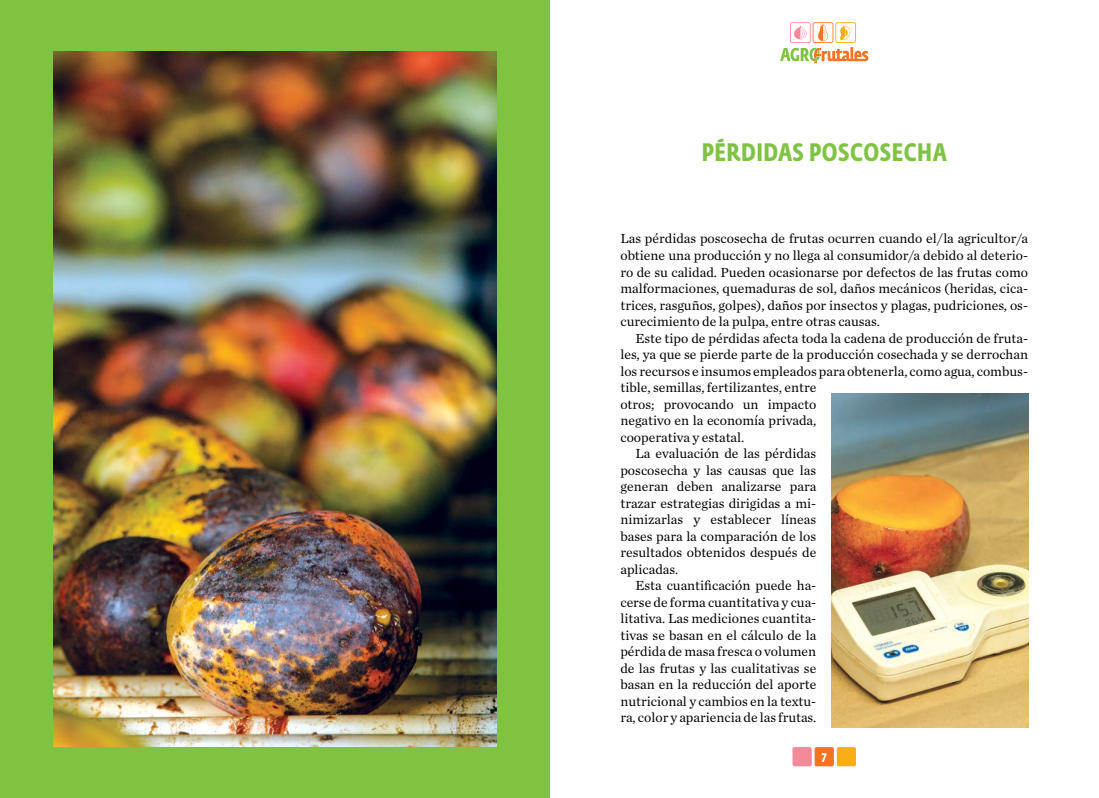
<style>
.page{position:relative;width:1099px;height:798px;background:#fff}
.page>*{position:absolute;margin:0;border:0;box-sizing:border-box;transform-origin:0 0}
.t1{font:700 25px "Fedra Sans Cond Std";letter-spacing:.02em;color:#80c342}
.t2{font:13.75px/16.5px "Chronicle Text G1";color:#000;text-align:justify}
.t3{font:700 12.5px "Fedra Sans Cond Std";color:#fff}
</style>
<div class="page">
<svg style="left:792px;top:747px;width:64px;height:19px"></svg>
<svg style="left:780px;top:22px;width:88px;height:41px"></svg>
<div style="left:0;top:0;width:549px;height:797px;background:#80c342"></div>
<img style="left:53px;top:51px;width:443px;height:695px">
<img style="left:831px;top:393px;width:197px;height:333px">
<h1 class="t1" style="left:701px;top:137px;width:246px">PÉRDIDAS POSCOSECHA</h1>
<p class="t2" style="left:620px;top:230px;width:409px">Las pérdidas poscosecha de frutas ocurren cuando el/la agricultor/a obtiene una producción y no llega al consumidor/a debido al deterio&shy;ro de su calidad. Pueden ocasionarse por defectos de las frutas como malformaciones, quemaduras de sol, daños mecánicos (heridas, cica&shy;trices, rasguños, golpes), daños por insectos y plagas, pudriciones, os&shy;curecimiento de la pulpa, entre otras causas.</p>
<p class="t2" style="left:635px;top:329px;width:394px">Este tipo de pérdidas afecta toda la cadena de producción de fruta-</p>
<p class="t2" style="left:620px;top:345px;width:409px">les, ya que se pierde parte de la producción cosechada y se derrochan</p>
<p class="t2" style="left:620px;top:362px;width:409px">los recursos e insumos empleados para obtenerla, como agua, combus-</p>
<p class="t2" style="left:620px;top:378px;width:197px">tible, semillas, fertilizantes, entre</p>
<p class="t2" style="left:620px;top:395px;width:197px">otros; provocando un impacto</p>
<p class="t2" style="left:620px;top:411px;width:197px">negativo en la economía privada,</p>
<p class="t2" style="left:620px;top:428px;width:125px">cooperativa y estatal.</p>
<p class="t2" style="left:635px;top:444px;width:182px">La evaluación de las pérdidas</p>
<p class="t2" style="left:620px;top:461px;width:197px">poscosecha y las causas que las</p>
<p class="t2" style="left:620px;top:477px;width:197px">generan deben analizarse para</p>
<p class="t2" style="left:620px;top:494px;width:197px">trazar estrategias dirigidas a mi-</p>
<p class="t2" style="left:620px;top:510px;width:197px">nimizarlas y establecer líneas</p>
<p class="t2" style="left:620px;top:527px;width:197px">bases para la comparación de los</p>
<p class="t2" style="left:620px;top:543px;width:197px">resultados obtenidos después de</p>
<p class="t2" style="left:620px;top:560px;width:59px">aplicadas.</p>
<p class="t2" style="left:635px;top:576px;width:182px">Esta cuantificación puede ha-</p>
<p class="t2" style="left:620px;top:593px;width:197px">cerse de forma cuantitativa y cua-</p>
<p class="t2" style="left:620px;top:609px;width:197px">litativa. Las mediciones cuantita-</p>
<p class="t2" style="left:620px;top:626px;width:197px">tivas se basan en el cálculo de la</p>
<p class="t2" style="left:620px;top:642px;width:197px">pérdida de masa fresca o volumen</p>
<p class="t2" style="left:620px;top:659px;width:197px">de las frutas y las cualitativas se</p>
<p class="t2" style="left:620px;top:675px;width:197px">basan en la reducción del aporte</p>
<p class="t2" style="left:620px;top:692px;width:197px">nutricional y cambios en la textu-</p>
<p class="t2" style="left:620px;top:708px;width:197px">ra, color y apariencia de las frutas.</p>
<p class="t3" style="left:821px;top:749px;width:6px">7</p>
</div>
